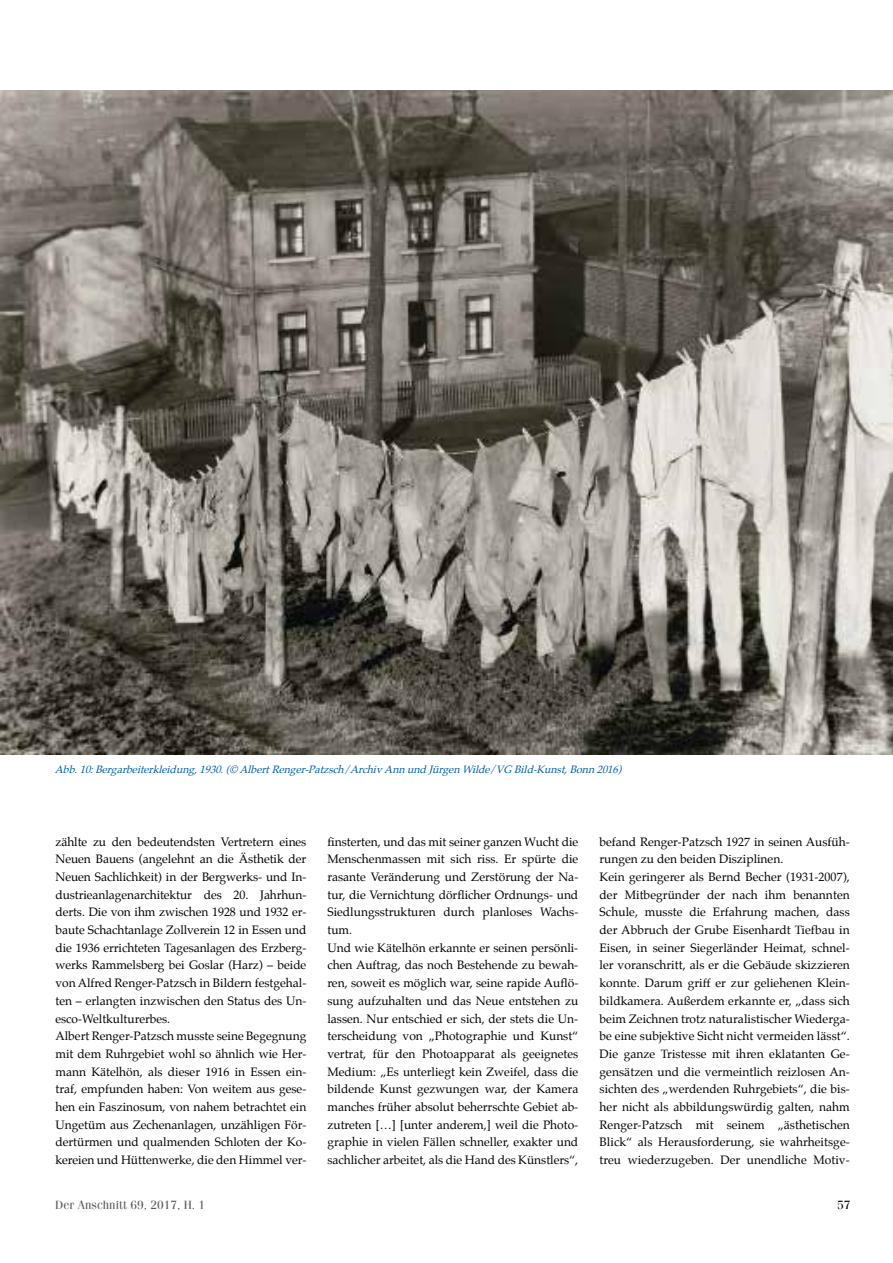
<style>
.page{position:relative;width:893px;height:1263px;background:#fff}
.page>*{position:absolute;margin:0;border:0;box-sizing:border-box;transform-origin:0 0}
.t1{font:12px/17.7px "Palatino";color:#000}
.t2{font:12px "Fenice LT";color:#58585a}
.t3{font:12px "Fenice LT";color:#000}
.t4{font:italic 10.5px "Palatino";color:#005ea8}
</style>
<div class="page">
<img style="left:0;top:90px;width:893px;height:664px">
<p class="t4" style="left:55px;top:761px;width:572px">Abb.10:Bergarbeiterkleidung,1930.(©AlbertRenger-Patzsch/ArchivAnnundJürgenWilde/VGBild-Kunst,Bonn2016)</p>
<p class="t1" style="left:55px;top:832px;width:252px">zählte zu den bedeutendsten Vertretern eines Neuen Bauens (angelehnt an die Ästhetik der Neuen Sachlichkeit) in der Bergwerks- und In&shy;dustrieanlagenarchitektur des 20. Jahrhun&shy;derts. Die von ihm zwischen 1928 und 1932 er&shy;baute Schachtanlage Zollverein 12 in Essen und die 1936 errichteten Tagesanlagen des Erzberg&shy;werks Rammelsberg bei Goslar (Harz) – beide von Alfred Renger-Patzsch in Bildern festgehal&shy;ten – erlangten inzwischen den Status des Un&shy;esco-Weltkulturerbes.<br>Albert Renger-Patzsch musste seine Begegnung mit dem Ruhrgebiet wohl so ähnlich wie Her&shy;mann Kätelhön, als dieser 1916 in Essen ein&shy;traf, empfunden haben: Von weitem aus gese&shy;hen ein Faszinosum, von nahem betrachtet ein Ungetüm aus Zechenanlagen, unzähligen För&shy;dertürmen und qualmenden Schloten der Ko&shy;kereien und Hüttenwerke, die den Himmel ver-</p>
<p class="t1" style="left:327px;top:832px;width:252px">finsterten, und das mit seiner ganzen Wucht die Menschenmassen mit sich riss. Er spürte die rasante Veränderung und Zerstörung der Na&shy;tur, die Vernichtung dörflicher Ordnungs- und Siedlungsstrukturen durch planloses Wachs&shy;tum.<br>Und wie Kätelhön erkannte er seinen persönli&shy;chen Auftrag, das noch Bestehende zu bewah&shy;ren, soweit es möglich war, seine rapide Auflö&shy;sung aufzuhalten und das Neue entstehen zu lassen. Nur entschied er sich, der stets die Un&shy;terscheidung von „Photographie und Kunst“ vertrat, für den Photoapparat als geeignetes Medium: „Es unterliegt kein Zweifel, dass die bildende Kunst gezwungen war, der Kamera manches früher absolut beherrschte Gebiet ab&shy;zutreten […] [unter anderem,] weil die Photo&shy;graphie in vielen Fällen schneller, exakter und sachlicher arbeitet, als die Hand des Künstlers“,</p>
<p class="t1" style="left:600px;top:832px;width:252px">befand Renger-Patzsch 1927 in seinen Ausfüh&shy;rungen zu den beiden Disziplinen.<br>Kein geringerer als Bernd Becher (1931-2007), der Mitbegründer der nach ihm benannten Schule, musste die Erfahrung machen, dass der Abbruch der Grube Eisenhardt Tiefbau in Eisen, in seiner Siegerländer Heimat, schnel&shy;ler voranschritt, als er die Gebäude skizzieren konnte. Darum griff er zur geliehenen Klein&shy;bildkamera. Außerdem erkannte er, „dass sich beim Zeichnen trotz naturalistischer Wiederga&shy;be eine subjektive Sicht nicht vermeiden lässt“.<br>Die ganze Tristesse mit ihren eklatanten Ge&shy;gensätzen und die vermeintlich reizlosen An&shy;sichten des „werdenden Ruhrgebiets“, die bis&shy;her nicht als abbildungswürdig galten, nahm Renger-Patzsch mit seinem „ästhetischen Blick“ als Herausforderung, sie wahrheitsge&shy;treu wiederzugeben. Der unendliche Motiv-</p>
<p class="t2" style="left:55px;top:1197px;width:152px">Der Anschnitt 69, 2017, H. 1</p>
<p class="t3" style="left:837px;top:1197px;width:15px">57</p>
</div>
